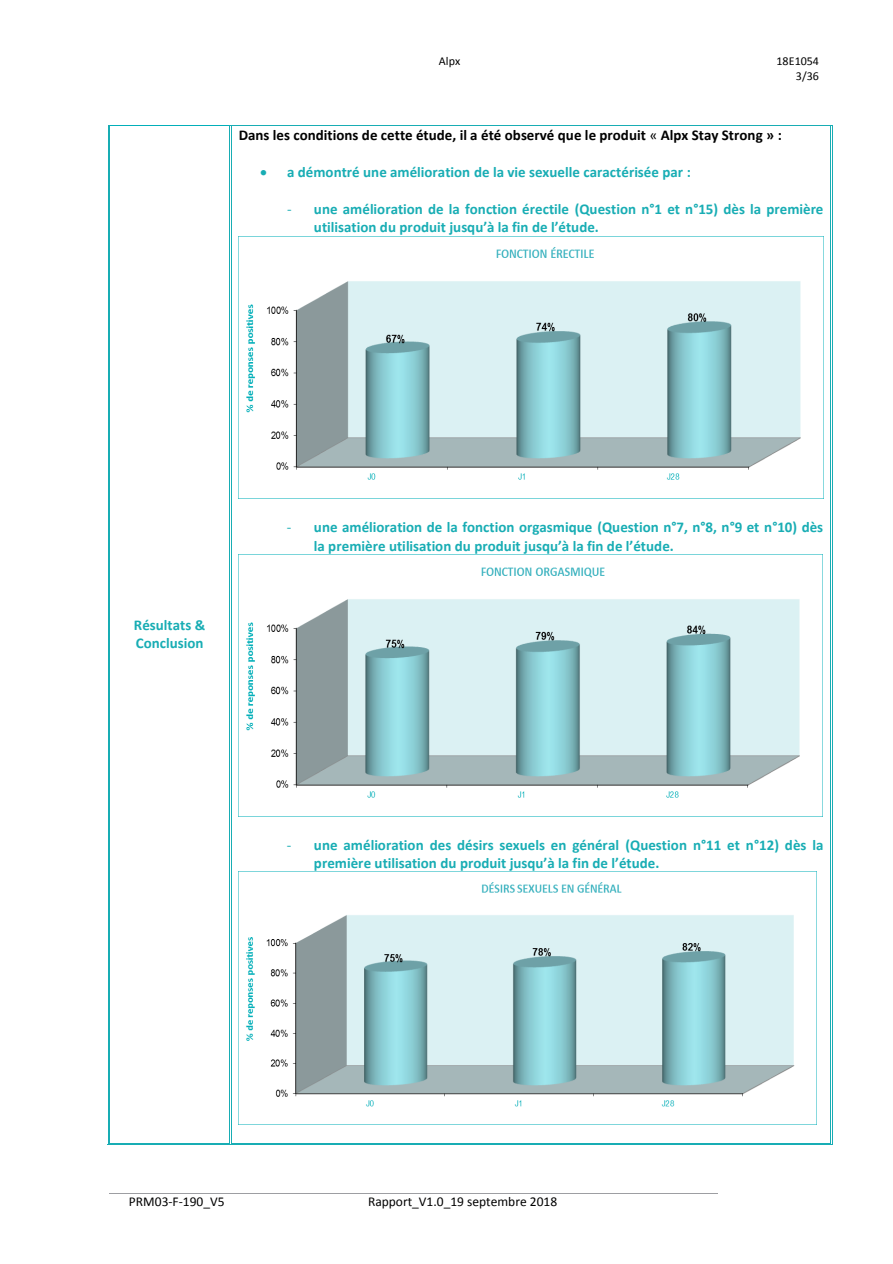
<style>
.page{position:relative;width:893px;height:1264px;background:#fff}
.page>*{position:absolute;margin:0;border:0;box-sizing:border-box;transform-origin:0 0}
.t1{font:700 15px/18.3px "Calibri";color:#18adb4}
.t2{font:700 15px "Calibri";color:#000}
.t3{font:13.5px "Calibri";color:#000}
.t4{font:12px/14.5px "Calibri";color:#000;text-align:right}
.s1{font-weight:400}
</style>
<div class="page">
<hr style="left:109px;top:1192px;width:136px;height:1px;background:#9d9ea2">
<hr style="left:245px;top:1192px;width:436px;height:1px;background:#9d9ea2">
<hr style="left:681px;top:1192px;width:138px;height:1px;background:#9d9ea2">
<hr style="left:108px;top:125px;width:122px;height:1px;background:#02afb9">
<hr style="left:230px;top:125px;width:601px;height:1px;background:#18adb4">
<hr style="left:109px;top:125px;width:1px;height:1017px;background:#18adb4">
<hr style="left:108px;top:125px;width:1px;height:1017px;background:#18adb4">
<hr style="left:110px;top:1143px;width:120px;height:1px;background:#18adb4">
<hr style="left:110px;top:1142px;width:120px;height:1px;background:#18adb4">
<hr style="left:231px;top:125px;width:1px;height:1017px;background:#18adb4">
<hr style="left:230px;top:125px;width:1px;height:1017px;background:#18adb4">
<hr style="left:232px;top:1143px;width:599px;height:1px;background:#18adb4">
<hr style="left:232px;top:1142px;width:599px;height:1px;background:#18adb4">
<hr style="left:832px;top:125px;width:1px;height:1017px;background:#18adb4">
<hr style="left:831px;top:125px;width:1px;height:1017px;background:#18adb4">
<img style="left:239px;top:236px;width:584px;height:244px">
<img style="left:239px;top:554px;width:584px;height:262px">
<img style="left:239px;top:871px;width:578px;height:252px">
<div style="left:718px;top:1150px;width:121px;height:73px;background:#fff"></div>
<p class="t4" style="left:777px;top:54px;width:44px">18E1054<br>3/36</p>
<p class="t2" style="left:239px;top:125px;width:545px">Dans les conditions de cette étude, il a été observé que le produit <span class="s1">«</span> Alpx Stay Strong » :</p>
<p class="t1" style="left:260px;top:163px;width:432px">• a démontré une amélioration de la vie sexuelle caractérisée par :</p>
<p class="t1" style="left:314px;top:200px;width:511px;text-indent:-27px"><span class="s1">-</span> une amélioration de la fonction érectile (Question n°1 et n°15) dès la première utilisation du produit jusqu’à la fin de l’étude.</p>
<p class="t1" style="left:134px;top:615px;width:73px">Résultats &amp;<br>Conclusion</p>
<p class="t1" style="left:314px;top:518px;width:511px;text-indent:-27px"><span class="s1">-</span> une amélioration de la fonction orgasmique (Question n°7, n°8, n°9 et n°10) dès la première utilisation du produit jusqu’à la fin de l’étude.</p>
<p class="t1" style="left:314px;top:835px;width:511px;text-indent:-27px"><span class="s1">-</span> une amélioration des désirs sexuels en général (Question n°11 et n°12) dès la première utilisation du produit jusqu’à la fin de l’étude.</p>
<p class="t3" style="left:129px;top:1192px;width:97px">PRM03-F-190_V5</p>
<p class="t3" style="left:368px;top:1192px;width:191px">Rapport_V1.0_19 septembre 2018</p>
</div>
